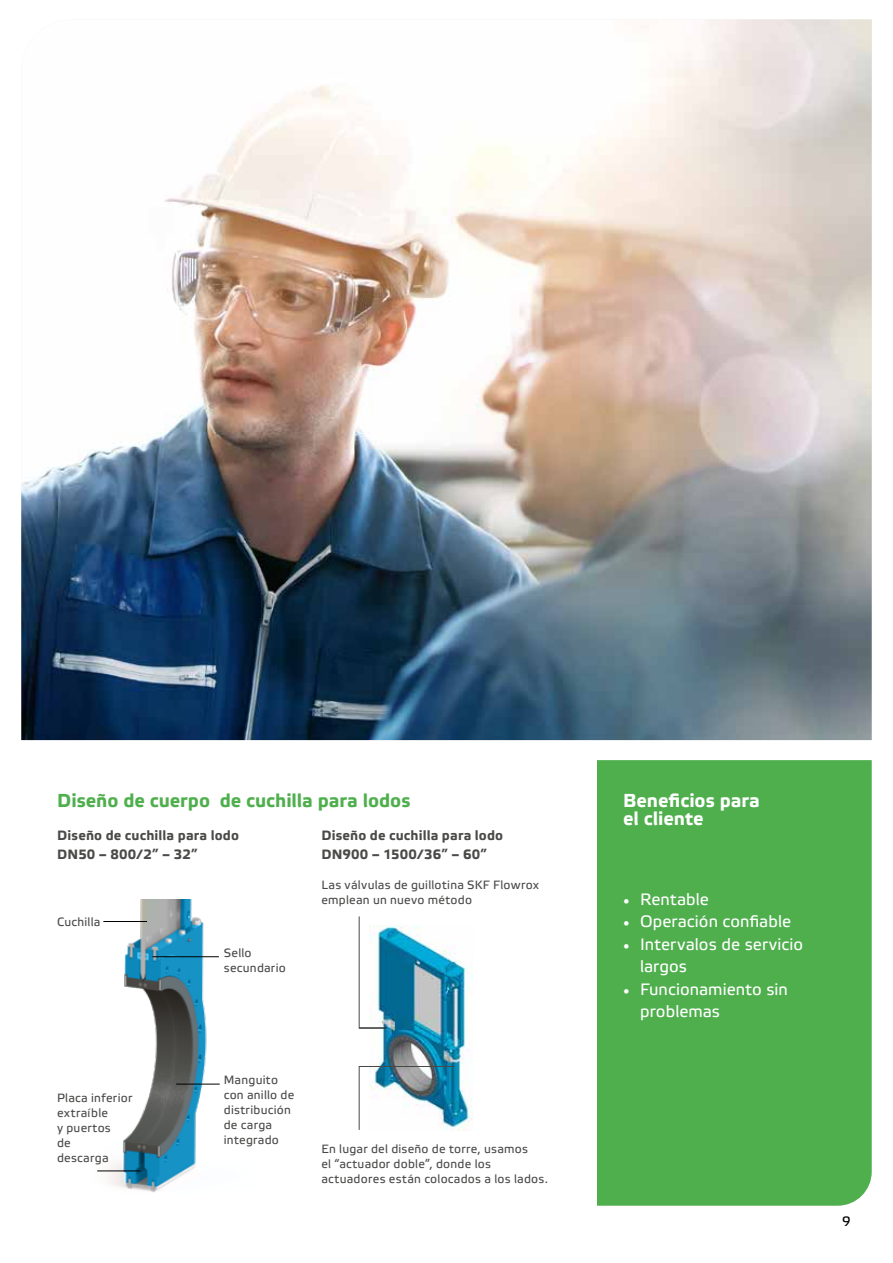
<style>
.page{position:relative;width:893px;height:1263px;background:#fff}
.page>*{position:absolute;margin:0;border:0;box-sizing:border-box;transform-origin:0 0}
.t1{font:700 18.75px "Etelka Text Pro";color:#4faf4d}
.t2{font:700 18.75px/18px "Etelka Text Pro";color:#fff}
.t3{font:16.5px/22.5px "Etelka Text Pro";letter-spacing:.005em;color:#fff}
.t4{font:700 13.5px/19.2px "Etelka Text Pro";letter-spacing:.01em;color:#4a4a49}
.t5{font:13.5px "Etelka Text Pro";color:#000}
.t6{font:12px/15px "Etelka Text Pro";letter-spacing:.02em;color:#4a4a49}
.s1{font-family:"Minion Pro";font-weight:700}
</style>
<div class="page">
<img style="left:97px;top:900px;width:123px;height:293px">
<hr style="left:97px;top:1170px;width:43px;height:1px;background:#000">
<hr style="left:152px;top:956px;width:67px;height:1px;background:#000">
<hr style="left:176px;top:1083px;width:44px;height:1px;background:#000">
<hr style="left:103px;top:921px;width:44px;height:1px;background:#000">
<img style="left:369px;top:925px;width:104px;height:205px">
<hr style="left:359px;top:1066px;width:95px;height:1px;background:#000">
<hr style="left:359px;top:1066px;width:1px;height:64px;background:#4a4a49">
<hr style="left:359px;top:1066px;width:94px;height:1px;background:#4a4a49">
<hr style="left:359px;top:916px;width:1px;height:112px;background:#4a4a49">
<svg style="left:359px;top:1028px;width:27px;height:1px"></svg>
<div style="left:597px;top:760px;width:275px;height:446px;background:#4faf4d"></div>
<img style="left:21px;top:19px;width:851px;height:721px">
<h1 class="t1" style="left:57px;top:790px;width:355px">Diseño de cuerpo de cuchilla para lodos</h1>
<p class="t4" style="left:57px;top:826px;width:183px">Diseño de cuchilla para lodo<br>DN50 – 800/2” – 32”</p>
<p class="t4" style="left:321px;top:826px;width:183px">Diseño de cuchilla para lodo<br>DN900 – 1500/36” – 60”</p>
<p class="t6" style="left:321px;top:878px;width:219px">Las válvulas de guillotina SKF Flowrox emplean un nuevo método</p>
<p class="t6" style="left:57px;top:915px;width:45px">Cuchilla</p>
<p class="t6" style="left:57px;top:1091px;width:77px">Placa inferior extraíble<br>y puertos<br>de<br>descarga</p>
<p class="t6" style="left:224px;top:946px;width:64px">Sello secundario</p>
<p class="t6" style="left:224px;top:1073px;width:72px">Manguito con anillo de distribución de carga integrado</p>
<p class="t6" style="left:321px;top:1142px;width:228px">En lugar del diseño de torre, usamos<br>el “actuador doble”, donde los actuadores están colocados a los lados.</p>
<h1 class="t2" style="left:623px;top:792px;width:138px">Beneficios para el cliente</h1>
<h2 class="t3" style="left:623px;top:889px;width:87px"><span class="s1">•</span> Rentable</h2>
<h2 class="t3" style="left:623px;top:911px;width:170px"><span class="s1">•</span> Operación confiable</h2>
<h2 class="t3" style="left:640px;top:934px;width:165px;text-indent:-17px"><span class="s1">•</span> Intervalos de servicio largos</h2>
<h2 class="t3" style="left:640px;top:979px;width:149px;text-indent:-17px"><span class="s1">•</span> Funcionamiento sin problemas</h2>
<p class="t5" style="left:842px;top:1214px;width:10px">9</p>
</div>
